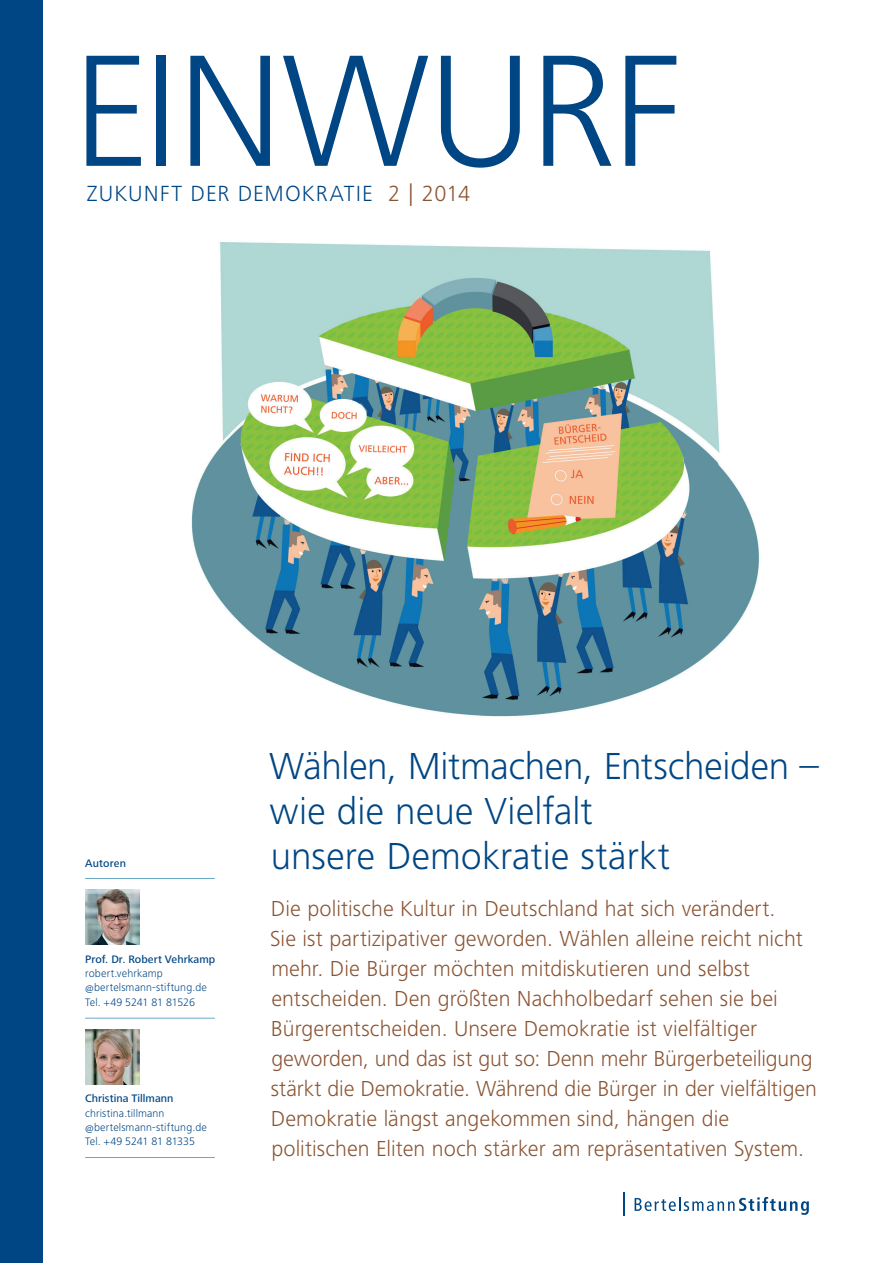
<style>
.page{position:relative;width:893px;height:1263px;background:#fff}
.page>*{position:absolute;margin:0;border:0;box-sizing:border-box;transform-origin:0 0}
.t1{font:300 165px "Frutiger Next LT";color:#004684}
.t2{font:300 39px/45px "Frutiger Next LT";letter-spacing:-.005em;color:#004684}
.t3{font:300 22.8px "Frutiger Next LT";letter-spacing:.045em;color:#004684}
.t4{font:300 22.5px/30px "Frutiger Next LT";color:#8a5331}
.t5{font:300 11.25px/14.2px "Frutiger Next LT";letter-spacing:.01em;color:#004684}
.t6{font:500 11.25px "Frutiger Next LT";letter-spacing:.005em;color:#004684}
.s1{color:#8a5331}
</style>
<div class="page">
<img style="left:191px;top:242px;width:569px;height:475px">
<svg style="left:635px;top:1197px;width:174px;height:18px"></svg>
<svg style="left:623px;top:1192px;width:1px;height:24px"></svg>
<div style="left:0;top:0;width:43px;height:1263px;background:#004684"></div>
<hr style="left:85px;top:1157px;width:130px;height:1px;background:#67aac7">
<hr style="left:85px;top:1018px;width:130px;height:1px;background:#67aac7">
<img style="left:85px;top:1029px;width:55px;height:55px">
<hr style="left:85px;top:878px;width:130px;height:1px;background:#67aac7">
<img style="left:85px;top:890px;width:55px;height:54px">
<h1 class="t1" style="left:72px;top:20px;width:215px">Einwu</h1>
<p class="t3" style="left:87px;top:181px;width:27px">Zukun</p>
<p class="t3" style="left:160px;top:181px;width:20px">ft</p>
<p class="t3" style="left:191px;top:181px;width:281px">der Demokratie <span class="s1">2 | 2014</span></p>
<h1 class="t1" style="left:529px;top:20px;width:155px">rf</h1>
<p class="t6" style="left:85px;top:857px;width:42px">Autoren</p>
<p class="t6" style="left:85px;top:953px;width:132px">Prof. Dr. Robert Vehrkamp</p>
<p class="t5" style="left:85px;top:966px;width:123px">robert.vehrkamp @bertelsmann-stiftung.de<br>Tel. +49 5241 81 81526</p>
<p class="t6" style="left:85px;top:1092px;width:90px">Christina Tillmann</p>
<p class="t5" style="left:85px;top:1106px;width:123px">christina.tillmann @bertelsmann-stiftung.de<br>Tel. +49 5241 81 81335</p>
<h2 class="t2" style="left:269px;top:744px;width:551px">Wählen, Mitmachen, Entscheiden – wie die neue Vielfalt<br>unsere Demokratie stärkt</h2>
<p class="t4" style="left:270px;top:894px;width:548px">Die politische Kultur in Deutschland hat sich verändert.<br>Sie ist partizipativer geworden. Wählen alleine reicht nicht mehr. Die Bürger möchten mitdiskutieren und selbst entscheiden. Den größten Nachholbedarf sehen sie bei Bürgerentscheiden. Unsere Demokratie ist vielfältiger geworden, und das ist gut so: Denn mehr Bürgerbeteiligung stärkt die Demokratie. Während die Bürger in der vielfältigen Demokratie längst angekommen sind, hängen die politischen Eliten noch stärker am repräsentativen System.</p>
</div>
